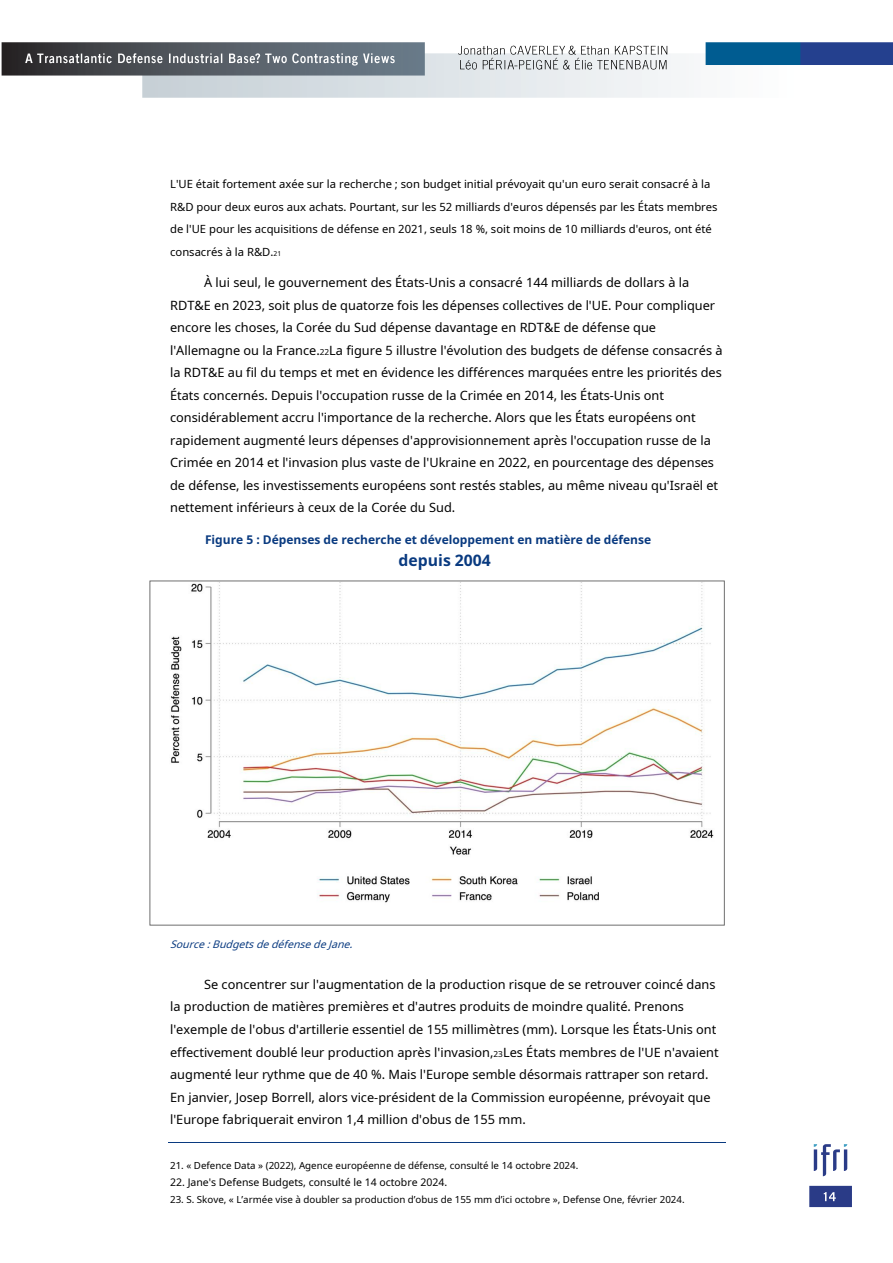
<style>
.page{position:relative;width:893px;height:1263px;background:#fff}
.page>*{position:absolute;margin:0;border:0;box-sizing:border-box;transform-origin:0 0}
.t1{font:700 15.75px "Noto Sans";color:#093a80}
.t2{font:12.75px/22.5px "Noto Sans";color:#000}
.t3{font:700 12px "Noto Sans";color:#093a80}
.t4{font:11.25px/22.5px "Noto Sans";color:#000}
.t5{font:10.5px "Noto Sans";color:#000}
.t6{font:italic 10.5px "Noto Sans";color:#093a80}
.t7{font:9.75px "Noto Sans";color:#000}
.s1{font-size:6.75px}
.s2{font-size:8.25px}
</style>
<div class="page">
<svg style="left:809px;top:1186px;width:43px;height:21px"></svg>
<svg style="left:814px;top:1144px;width:33px;height:32px"></svg>
<img style="left:822px;top:1189px;width:20px;height:15px">
<img style="left:1px;top:42px;width:892px;height:56px">
<img style="left:25px;top:52px;width:12px;height:14px">
<img style="left:37px;top:52px;width:219px;height:14px">
<img style="left:256px;top:52px;width:10px;height:14px">
<img style="left:266px;top:52px;width:136px;height:14px">
<img style="left:459px;top:44px;width:110px;height:13px">
<img style="left:569px;top:44px;width:12px;height:13px">
<img style="left:581px;top:44px;width:93px;height:13px">
<img style="left:459px;top:58px;width:144px;height:13px">
<svg style="left:489px;top:58px;width:13px;height:13px"></svg>
<svg style="left:514px;top:58px;width:9px;height:13px"></svg>
<img style="left:603px;top:58px;width:73px;height:13px">
<hr style="left:168px;top:1142px;width:557px;height:1px;background:#093a80">
<img style="left:170px;top:582px;width:544px;height:321px">
<p class="t4" style="left:170px;top:173px;width:549px">L'UE était fortement axée sur la recherche ; son budget initial prévoyait qu'un euro serait consacré à la R&amp;D pour deux euros aux achats. Pourtant, sur les 52 milliards d'euros dépensés par les États membres de l'UE pour les acquisitions de défense en 2021, seuls 18 %, soit moins de 10 milliards d'euros, ont été consacrés à la R&amp;D.<span class="s1">21</span></p>
<p class="t2" style="left:170px;top:271px;width:554px;text-indent:34px">À lui seul, le gouvernement des États-Unis a consacré 144 milliards de dollars à la RDT&amp;E en 2023, soit plus de quatorze fois les dépenses collectives de l'UE. Pour compliquer encore les choses, la Corée du Sud dépense davantage en RDT&amp;E de défense que l'Allemagne ou la France.<span class="s2">22</span>La figure 5 illustre l'évolution des budgets de défense consacrés à la RDT&amp;E au fil du temps et met en évidence les différences marquées entre les priorités des États concernés. Depuis l'occupation russe de la Crimée en 2014, les États-Unis ont considérablement accru l'importance de la recherche. Alors que les États européens ont rapidement augmenté leurs dépenses d'approvisionnement après l'occupation russe de la Crimée en 2014 et l'invasion plus vaste de l'Ukraine en 2022, en pourcentage des dépenses de défense, les investissements européens sont restés stables, au même niveau qu'Israël et nettement inférieurs à ceux de la Corée du Sud.</p>
<p class="t3" style="left:205px;top:531px;width:448px">Figure 5 : Dépenses de recherche et développement en matière de défense</p>
<p class="t1" style="left:399px;top:549px;width:94px">depuis 2004</p>
<p class="t6" style="left:170px;top:936px;width:188px">Source:BudgetsdedéfensedeJane.</p>
<p class="t2" style="left:170px;top:973px;width:550px;text-indent:34px">Se concentrer sur l'augmentation de la production risque de se retrouver coincé dans la production de matières premières et d'autres produits de moindre qualité. Prenons l'exemple de l'obus d'artillerie essentiel de 155 millimètres (mm). Lorsque les États-Unis ont effectivement doublé leur production après l'invasion,<span class="s2">23</span>Les États membres de l'UE n'avaient augmenté leur rythme que de 40 %. Mais l'Europe semble désormais rattraper son retard.<br>En janvier, Josep Borrell, alors vice-président de la Commission européenne, prévoyait que l'Europe fabriquerait environ 1,4 million d'obus de 155 mm.</p>
<p class="t7" style="left:170px;top:1158px;width:410px">21. « Defence Data » (2022), Agence européenne de défense, consulté le 14 octobre 2024.</p>
<p class="t5" style="left:170px;top:1174px;width:279px">22. Jane's Defense Budgets, consulté le 14 octobre 2024.</p>
<p class="t7" style="left:170px;top:1192px;width:516px">23. S. Skove, « L’armée vise à doubler sa production d’obus de 155 mm d’ici octobre », Defense One, février 2024.</p>
</div>
